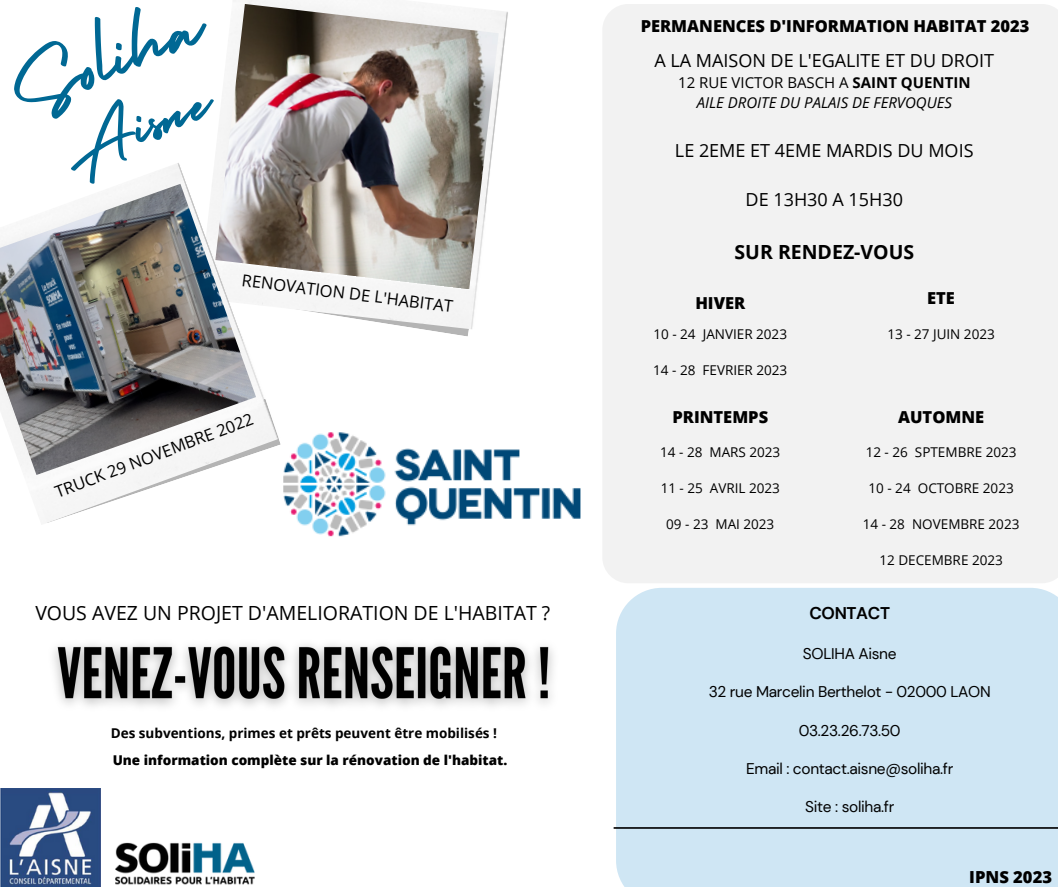
<style>
.page{position:relative;width:1058px;height:887px;background:#fff}
.page>*{position:absolute;margin:0;border:0;box-sizing:border-box;transform-origin:0 0}
.t1{font:88.95px "Holiday";color:#006894}
.t2{font:75.45px "Holiday";color:#006894}
.t3{font:19.5px "Open Sans";color:#000}
.t4{font:700 19.5px "Open Sans";color:#000}
.t5{font:18px "Open Sans";color:#000}
.t6{font:700 16.95px "DM Sans";letter-spacing:-.02em;color:#000}
.t7{font:800 16.65px "Open Sans";color:#000}
.t8{font:800 16.5px "Open Sans";color:#000}
.t9{font:16.5px "Open Sans";color:#000}
.t10{font:15.45px "DM Sans";letter-spacing:-.02em;color:#000}
.t11{font:italic 15px/20.2px "Open Sans";color:#000;text-align:center}
.t12{font:13.5px "Open Sans";color:#000}
.t13{font:700 13.5px "Open Sans";color:#000}
.t14{font:800 13.5px "Open Sans";color:#000}
.s1{font-style:normal}
.s2{font-weight:700;font-style:normal}
</style>
<div class="page">
<svg style="left:429px;top:330px;width:40px;height:6px"></svg>
<img style="left:233px;top:0;width:275px;height:330px">
<div style="left:603px;top:4px;width:455px;height:579px;background:#f2f2f2"></div>
<div style="left:616px;top:588px;width:442px;height:298px;background:#cfe6f4"></div>
<svg style="left:613px;top:827px;width:445px;height:1px"></svg>
<img style="left:283px;top:432px;width:298px;height:105px">
<img style="left:46px;top:163px;width:235px;height:360px">
<img style="left:0;top:184px;width:256px;height:291px">
<img style="left:115px;top:842px;width:140px;height:43px">
<img style="left:0;top:788px;width:100px;height:98px">
<img style="left:215px;top:4px;width:283px;height:285px">
<img style="left:54px;top:644px;width:499px;height:62px">
<h1 class="t1" style="left:-12px;top:36px;width:204px;rotate:-23deg">Soliha</h1>
<h2 class="t2" style="left:41px;top:104px;width:159px;rotate:-23deg">Aisne</h2>
<p class="t9" style="left:243px;top:268px;width:214px;rotate:7deg">RENOVATION DE L'HABITAT</p>
<p class="t9" style="left:52px;top:482px;width:212px;rotate:-21deg">TRUCK 29 NOVEMBRE 2022</p>
<p class="t8" style="left:640px;top:14px;width:390px">PERMANENCES D'INFORMATION HABITAT 2023</p>
<h3 class="t5" style="left:654px;top:47px;width:341px">A LA MAISON DE L'EGALITE ET DU DROIT</h3>
<p class="t11" style="left:678px;top:72px;width:294px"><span class="s1">12 RUE VICTOR BASCH A</span> <span class="s2">SAINT QUENTIN<br></span>AILE DROITE DU PALAIS DE FERVOQUES</p>
<h3 class="t5" style="left:675px;top:137px;width:300px">LE 2EME ET 4EME MARDIS DU MOIS</h3>
<h3 class="t5" style="left:745px;top:187px;width:159px">DE 13H30 A 15H30</h3>
<h3 class="t4" style="left:734px;top:238px;width:181px">SUR RENDEZ-VOUS</h3>
<p class="t8" style="left:695px;top:291px;width:52px">HIVER</p>
<p class="t12" style="left:653px;top:324px;width:135px">10 - 24 JANVIER 2023</p>
<p class="t12" style="left:653px;top:360px;width:136px">14 - 28 FEVRIER 2023</p>
<p class="t8" style="left:927px;top:287px;width:29px">ETE</p>
<p class="t12" style="left:887px;top:324px;width:109px">13 - 27 JUIN 2023</p>
<p class="t8" style="left:672px;top:405px;width:97px">PRINTEMPS</p>
<p class="t12" style="left:660px;top:442px;width:122px">14 - 28 MARS 2023</p>
<p class="t12" style="left:660px;top:478px;width:121px">11 - 25 AVRIL 2023</p>
<p class="t12" style="left:666px;top:514px;width:110px">09 - 23 MAI 2023</p>
<p class="t8" style="left:898px;top:405px;width:88px">AUTOMNE</p>
<p class="t12" style="left:865px;top:442px;width:152px">12 - 26 SPTEMBRE 2023</p>
<p class="t12" style="left:868px;top:478px;width:147px">10 - 24 OCTOBRE 2023</p>
<p class="t12" style="left:862px;top:514px;width:158px">14 - 28 NOVEMBRE 2023</p>
<p class="t12" style="left:879px;top:550px;width:125px">12 DECEMBRE 2023</p>
<h3 class="t3" style="left:35px;top:599px;width:516px">VOUS AVEZ UN PROJET D'AMELIORATION DE L'HABITAT ?</h3>
<p class="t6" style="left:809px;top:601px;width:82px">CONTACT</p>
<p class="t10" style="left:803px;top:643px;width:95px">SOLIHA Aisne</p>
<p class="t10" style="left:708px;top:682px;width:283px">32 rue Marcelin Berthelot - 02000 LAON</p>
<p class="t10" style="left:798px;top:720px;width:103px">03.23.26.73.50</p>
<p class="t10" style="left:746px;top:758px;width:209px">Email : contact.aisne@soliha.fr</p>
<p class="t10" style="left:805px;top:796px;width:91px">Site : soliha.fr</p>
<p class="t13" style="left:111px;top:723px;width:388px">Des subventions, primes et prêts peuvent être mobilisés !</p>
<p class="t14" style="left:113px;top:750px;width:396px">Une information complète sur la rénovation de l'habitat.</p>
<p class="t7" style="left:969px;top:865px;width:84px">IPNS 2023</p>
</div>
